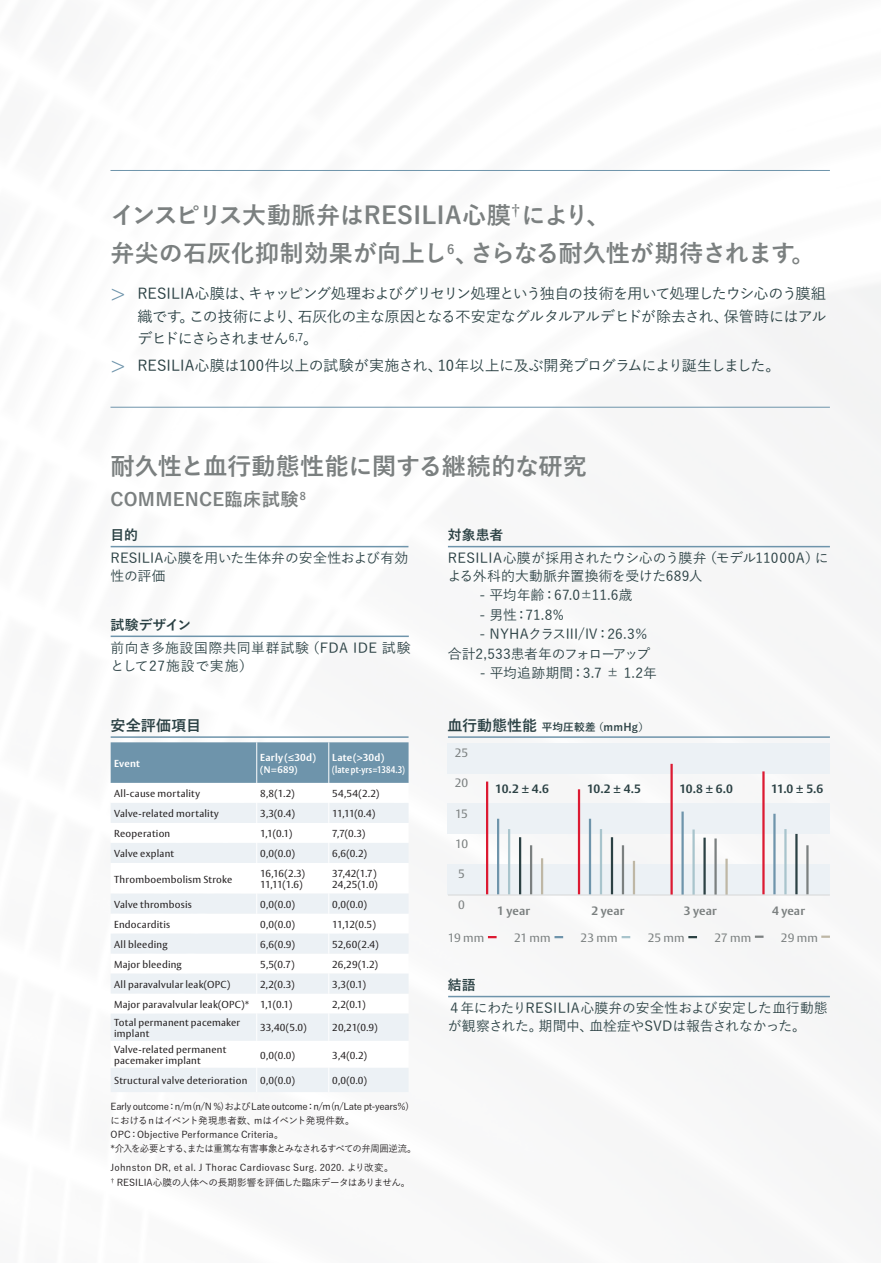
<style>
.page{position:relative;width:881px;height:1263px;background:#fff}
.page>*{position:absolute;margin:0;border:0;box-sizing:border-box;transform-origin:0 0}
.t1{font:700 24px/37.2px "Yu Go";letter-spacing:-.005em;color:#7b8080}
.t2{font:700 18px "Yu Go";letter-spacing:.02em;color:#7b8080}
.t3{font:500 15px/22.5px "Yu Go";letter-spacing:-.035em;color:#2b4144;text-align:justify}
.t4{font:700 15px "Yu Go";letter-spacing:.02em;color:#2b4144}
.t5{font:500 13.8px/18px "Yu Go";letter-spacing:.005em;color:#2b4144}
.t6{font:500 13.8px/18px "Yu Go";letter-spacing:.04em;color:#2b4144}
.t7{font:700 13.8px "Yu Go";letter-spacing:-.005em;color:#2b4144}
.t8{font:12px "Vesta Std";color:#7b8080}
.t9{font:700 12px "Vesta Std";letter-spacing:-.035em;color:#2b4144}
.t10{font:700 12px "Vesta Std";letter-spacing:.01em;color:#7b8080}
.t11{font:700 10.65px "Yu Go";letter-spacing:.02em;color:#2b4144}
.t12{font:10.05px/11.4px "Vesta Std";letter-spacing:.02em;color:#231f20}
.t13{font:700 10.05px "Vesta Std";letter-spacing:.02em;color:#fff}
.t14{font:500 9.6px/14.2px "Yu Go";letter-spacing:-.025em;color:#231f20}
.t15{font:500 9.6px "Yu Go";letter-spacing:.02em;color:#231f20}
.t16{font:700 9.6px "Vesta Std";letter-spacing:.02em;color:#fff;scale:.83 1}
.t17{font:700 9.6px "Vesta Std";letter-spacing:.02em;color:#fff}
.s1{font-size:21px;color:#6e94ab}
.s2{font-size:15px}
.s3{font-family:"Yu Go";font-weight:500;font-size:9.6px}
</style>
<div class="page">
<img style="left:110px;top:169px;width:770px;height:1031px">
<hr style="left:110px;top:170px;width:719px;height:1px;background:#6e94ab">
<hr style="left:110px;top:407px;width:719px;height:1px;background:#6e94ab">
<svg style="left:111px;top:863px;width:297px;height:229px"></svg>
<svg style="left:111px;top:742px;width:297px;height:121px"></svg>
<hr style="left:256px;top:863px;width:1px;height:30px;background:#fff">
<hr style="left:328px;top:863px;width:1px;height:30px;background:#fff">
<svg style="left:256px;top:893px;width:1px;height:199px"></svg>
<svg style="left:328px;top:893px;width:1px;height:199px"></svg>
<div style="left:447px;top:864px;width:382px;height:30px;background:#ecf1f5"></div>
<div style="left:447px;top:803px;width:382px;height:31px;background:#ecf1f5"></div>
<div style="left:447px;top:743px;width:382px;height:30px;background:#ecf1f5"></div>
<hr style="left:486px;top:781px;width:2px;height:113px;background:#dc1a32">
<hr style="left:497px;top:819px;width:2px;height:75px;background:#6e94ab">
<hr style="left:508px;top:829px;width:2px;height:65px;background:#a8c4cc">
<hr style="left:518px;top:837px;width:3px;height:57px;background:#2b4144">
<hr style="left:529px;top:845px;width:3px;height:49px;background:#7b8080">
<hr style="left:540px;top:858px;width:3px;height:36px;background:#beb7a5">
<hr style="left:577px;top:789px;width:3px;height:105px;background:#dc1a32">
<hr style="left:588px;top:819px;width:3px;height:75px;background:#6e94ab">
<hr style="left:599px;top:829px;width:3px;height:65px;background:#a8c4cc">
<hr style="left:610px;top:837px;width:3px;height:57px;background:#2b4144">
<hr style="left:621px;top:845px;width:3px;height:49px;background:#7b8080">
<hr style="left:632px;top:861px;width:2px;height:33px;background:#beb7a5">
<hr style="left:670px;top:764px;width:2px;height:131px;background:#dc1a32">
<hr style="left:681px;top:811px;width:2px;height:84px;background:#6e94ab">
<hr style="left:692px;top:829px;width:2px;height:66px;background:#a8c4cc">
<hr style="left:703px;top:838px;width:2px;height:57px;background:#2b4144">
<hr style="left:714px;top:838px;width:2px;height:57px;background:#7b8080">
<hr style="left:725px;top:859px;width:2px;height:36px;background:#beb7a5">
<hr style="left:762px;top:771px;width:2px;height:123px;background:#dc1a32">
<hr style="left:773px;top:814px;width:2px;height:80px;background:#6e94ab">
<hr style="left:784px;top:829px;width:2px;height:65px;background:#a8c4cc">
<hr style="left:795px;top:834px;width:2px;height:60px;background:#2b4144">
<hr style="left:806px;top:845px;width:2px;height:49px;background:#7b8080">
<hr style="left:448px;top:895px;width:381px;height:1px;background:#d6d7d7">
<svg style="left:487px;top:936px;width:9px;height:2px"></svg>
<svg style="left:554px;top:936px;width:9px;height:2px"></svg>
<svg style="left:621px;top:936px;width:9px;height:2px"></svg>
<svg style="left:688px;top:936px;width:8px;height:2px"></svg>
<svg style="left:754px;top:935px;width:9px;height:3px"></svg>
<svg style="left:820px;top:935px;width:9px;height:3px"></svg>
<hr style="left:111px;top:546px;width:297px;height:1px;background:#6e94ab">
<hr style="left:448px;top:546px;width:381px;height:1px;background:#6e94ab">
<hr style="left:448px;top:736px;width:381px;height:2px;background:#6e94ab">
<hr style="left:448px;top:996px;width:381px;height:1px;background:#6e94ab">
<hr style="left:111px;top:635px;width:297px;height:2px;background:#6e94ab">
<hr style="left:111px;top:736px;width:297px;height:2px;background:#6e94ab">
<h1 class="t1" style="left:110px;top:197px;width:706px">インスピリス大動脈弁はRESILIA心膜<sup>†</sup>により、<br>弁尖の石灰化抑制効果が向上し<sup>6</sup>、さらなる耐久性が期待されます。</h1>
<h3 class="t3" style="left:137px;top:280px;width:690px;text-indent:-27px"><span class="s1">&gt;</span> RESILIA心膜は、キャッピング処理およびグリセリン処理という独自の技術を用いて処理したウシ心のう膜組織です。この技術により、石灰化の主な原因となる不安定なグルタルアルデヒドが除去され、保管時にはアルデヒドにさらされません<sup>6,7</sup>。</h3>
<h3 class="t3" style="left:110px;top:352px;width:671px"><span class="s1">&gt;</span> RESILIA心膜は100件以上の試験が実施され、10年以上に及ぶ開発プログラムにより誕生しました。</h3>
<h1 class="t1" style="left:110px;top:448px;width:478px">耐久性と血行動態性能に関する継続的な研究</h1>
<h2 class="t2" style="left:110px;top:489px;width:197px">COMMENCE臨床試験<sup>8</sup></h2>
<h3 class="t7" style="left:111px;top:527px;width:29px">目的</h3>
<h3 class="t5" style="left:111px;top:547px;width:299px">RESILIA心膜を用いた生体弁の安全性および有効性の評価</h3>
<h3 class="t7" style="left:111px;top:617px;width:82px">試験デザイン</h3>
<h3 class="t6" style="left:111px;top:637px;width:301px">前向き多施設国際共同単群試験（FDA IDE 試験として27施設で実施）</h3>
<h3 class="t7" style="left:447px;top:527px;width:57px">対象患者</h3>
<h3 class="t5" style="left:447px;top:547px;width:382px">RESILIA心膜が採用されたウシ心のう膜弁（モデル11000A）による外科的大動脈弁置換術を受けた689人</h3>
<h3 class="t5" style="left:447px;top:584px;width:204px;line-height:19.5px">　　 - 平均年齢：67.0±11.6歳<br>　　 - 男性：71.8%<br>　　 - NYHAクラスIII/Ⅳ：26.3％合計2,533患者年のフォローアップ</h3>
<h3 class="t5" style="left:479px;top:662px;width:179px">- 平均追跡期間：3.7 ± 1.2年</h3>
<h3 class="t4" style="left:110px;top:717px;width:92px">安全評価項目</h3>
<p class="t11" style="left:447px;top:721px;width:203px"><span class="s2">血行動態性能</span> 平均圧較差（mmHg）</p>
<p class="t13" style="left:114px;top:757px;width:27px">Event</p>
<p class="t13" style="left:260px;top:752px;width:57px">Early(≤30d)</p>
<p class="t17" style="left:260px;top:764px;width:39px">(N=689)</p>
<p class="t13" style="left:332px;top:752px;width:53px">Late(&gt;30d)</p>
<p class="t16" style="left:332px;top:764px;width:89px">(late pt-yrs=1384.3)</p>
<p class="t12" style="left:114px;top:788px;width:87px">All-cause mortality</p>
<p class="t12" style="left:260px;top:788px;width:36px">8,8(1.2)</p>
<p class="t12" style="left:332px;top:788px;width:48px">54,54(2.2)</p>
<p class="t12" style="left:114px;top:808px;width:106px">Valve-related mortality</p>
<p class="t12" style="left:260px;top:808px;width:36px">3,3(0.4)</p>
<p class="t12" style="left:332px;top:808px;width:44px">11,11(0.4)</p>
<p class="t12" style="left:114px;top:828px;width:58px">Reoperation</p>
<p class="t12" style="left:260px;top:828px;width:33px">1,1(0.1)</p>
<p class="t12" style="left:332px;top:828px;width:34px">7,7(0.3)</p>
<p class="t12" style="left:114px;top:848px;width:61px">Valve explant</p>
<p class="t12" style="left:260px;top:848px;width:36px">0,0(0.0)</p>
<p class="t12" style="left:332px;top:848px;width:36px">6,6(0.2)</p>
<p class="t12" style="left:114px;top:873px;width:120px">Thromboembolism Stroke</p>
<p class="t12" style="left:260px;top:867px;width:46px">16,16(2.3)<br>11,11(1.6)</p>
<p class="t12" style="left:332px;top:867px;width:47px">37,42(1.7)<br>24,25(1.0)</p>
<p class="t12" style="left:114px;top:899px;width:79px">Valve thrombosis</p>
<p class="t12" style="left:260px;top:899px;width:36px">0,0(0.0)</p>
<p class="t12" style="left:332px;top:899px;width:36px">0,0(0.0)</p>
<p class="t12" style="left:114px;top:919px;width:58px">Endocarditis</p>
<p class="t12" style="left:260px;top:919px;width:36px">0,0(0.0)</p>
<p class="t12" style="left:332px;top:919px;width:45px">11,12(0.5)</p>
<p class="t12" style="left:114px;top:939px;width:55px">All bleeding</p>
<p class="t12" style="left:260px;top:939px;width:36px">6,6(0.9)</p>
<p class="t12" style="left:332px;top:939px;width:48px">52,60(2.4)</p>
<p class="t12" style="left:114px;top:959px;width:69px">Major bleeding</p>
<p class="t12" style="left:260px;top:959px;width:36px">5,5(0.7)</p>
<p class="t12" style="left:332px;top:959px;width:47px">26,29(1.2)</p>
<p class="t12" style="left:114px;top:979px;width:117px">All paravalvular leak(OPC)</p>
<p class="t12" style="left:260px;top:979px;width:36px">2,2(0.3)</p>
<p class="t12" style="left:332px;top:979px;width:35px">3,3(0.1)</p>
<p class="t12" style="left:114px;top:999px;width:179px">Major paravalvular leak(OPC)<span class="s3">*</span> 1,1(0.1)</p>
<p class="t12" style="left:332px;top:999px;width:35px">2,2(0.1)</p>
<p class="t12" style="left:114px;top:1016px;width:127px">Total permanent pacemaker implant</p>
<p class="t12" style="left:260px;top:1022px;width:48px">33,40(5.0)</p>
<p class="t12" style="left:332px;top:1022px;width:47px">20,21(0.9)</p>
<p class="t12" style="left:114px;top:1043px;width:114px">Valve-related permanent pacemaker implant</p>
<p class="t12" style="left:260px;top:1049px;width:36px">0,0(0.0)</p>
<p class="t12" style="left:332px;top:1049px;width:36px">3,4(0.2)</p>
<p class="t12" style="left:114px;top:1075px;width:135px">Structural valve deterioration</p>
<p class="t12" style="left:260px;top:1075px;width:36px">0,0(0.0)</p>
<p class="t12" style="left:332px;top:1075px;width:36px">0,0(0.0)</p>
<p class="t14" style="left:111px;top:1098px;width:307px">Early outcome：n/m(n/N %)およびLate outcome：n/m(n/Late pt-years％)におけるｎはイベント発現患者数、ｍはイベント発現件数。<br>OPC：Objective Performance Criteria。<br>*介入を必要とする、または重篤な有害事象とみなされるすべての弁周囲逆流。</p>
<p class="t15" style="left:111px;top:1158px;width:284px">Johnston DR, et al. J Thorac Cardiovasc Surg. 2020. より改変。</p>
<p class="t14" style="left:110px;top:1174px;width:302px"><sup>†</sup> RESILIA心膜の人体への長期影響を評価した臨床データはありません。</p>
<p class="t8" style="left:454px;top:746px;width:15px">25</p>
<p class="t8" style="left:454px;top:776px;width:15px">20</p>
<p class="t8" style="left:455px;top:806px;width:14px">15</p>
<p class="t8" style="left:455px;top:837px;width:14px">10</p>
<p class="t8" style="left:458px;top:867px;width:8px">5</p>
<p class="t8" style="left:458px;top:897px;width:8px">0</p>
<p class="t9" style="left:495px;top:782px;width:55px">10.2 ± 4.6</p>
<p class="t10" style="left:497px;top:903px;width:34px">1 year</p>
<p class="t9" style="left:587px;top:782px;width:55px">10.2 ± 4.5</p>
<p class="t10" style="left:591px;top:903px;width:34px">2 year</p>
<p class="t9" style="left:679px;top:782px;width:55px">10.8 ± 6.0</p>
<p class="t9" style="left:770px;top:782px;width:54px">11.0 ± 5.6</p>
<p class="t10" style="left:683px;top:903px;width:34px">3 year</p>
<p class="t10" style="left:771px;top:903px;width:34px">4 year</p>
<p class="t8" style="left:447px;top:931px;width:38px">19 mm</p>
<p class="t8" style="left:514px;top:931px;width:38px">21 mm</p>
<p class="t8" style="left:580px;top:931px;width:39px">23 mm</p>
<p class="t8" style="left:647px;top:931px;width:39px">25 mm</p>
<p class="t8" style="left:714px;top:930px;width:39px">27 mm</p>
<p class="t8" style="left:780px;top:930px;width:39px">29 mm</p>
<h3 class="t7" style="left:447px;top:977px;width:29px">結語</h3>
<h3 class="t5" style="left:447px;top:997px;width:381px">４年にわたりRESILIA心膜弁の安全性および安定した血行動態が観察された。期間中、血栓症やSVDは報告されなかった。</h3>
</div>
